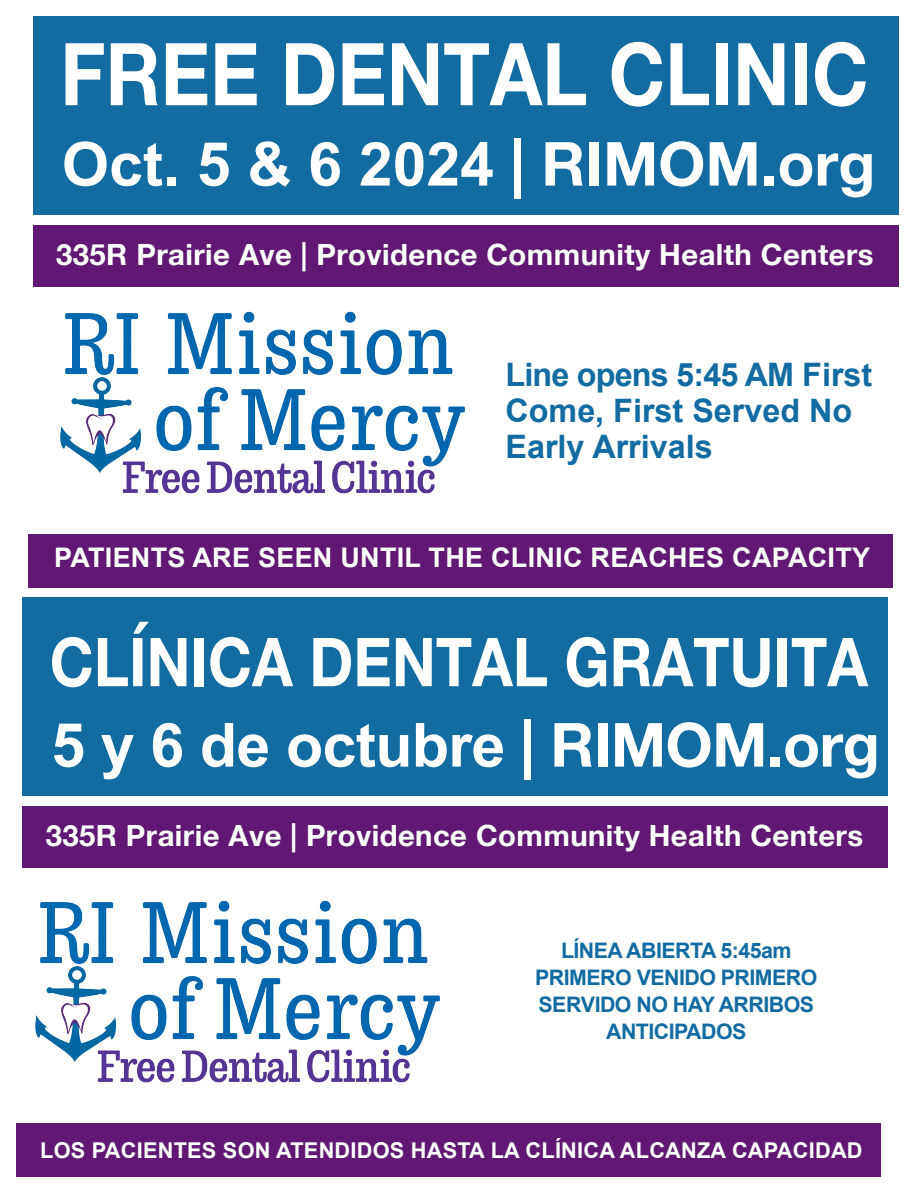
<style>
.page{position:relative;width:918px;height:1188px;background:#fff}
.page>*{position:absolute;margin:0;border:0;box-sizing:border-box;transform-origin:0 0}
.t1{font:700 86.7px "Helvetica Neue";color:#fff;scale:.88 1}
.t2{font:700 67.5px "Helvetica Neue";color:#fff;scale:.88 1}
.t3{font:700 60.75px "Arial";letter-spacing:-.01em;color:#fff}
.t4{font:700 32.4px/36px "Arial";color:#126ba1}
.t5{font:700 29.25px "Helvetica Neue";letter-spacing:.015em;color:#fff}
.t6{font:700 27px "Arial";letter-spacing:.01em;color:#fff}
.t7{font:700 21.75px "Arial";letter-spacing:.01em;color:#fff}
.t8{font:700 21.3px/27px "Arial";letter-spacing:-.025em;color:#126ba1;text-align:center}
.s1{font-family:"Helvetica Neue"}
</style>
<div class="page">
<div style="left:17px;top:1123px;width:864px;height:54px;background:#601872"></div>
<div style="left:22px;top:598px;width:866px;height:198px;background:#126ba1"></div>
<div style="left:22px;top:806px;width:866px;height:61px;background:#601872"></div>
<img style="left:35px;top:900px;width:405px;height:183px">
<div style="left:28px;top:534px;width:865px;height:54px;background:#601872"></div>
<div style="left:33px;top:17px;width:865px;height:198px;background:#126ba1"></div>
<div style="left:33px;top:225px;width:865px;height:61px;background:#601872"></div>
<img style="left:60px;top:311px;width:405px;height:183px">
<h1 class="t1" style="left:60px;top:6px;width:920px">FREE DENTAL CLINIC</h1>
<h3 class="t3" style="left:62px;top:121px;width:815px">Oct. 5 &amp; 6 2024 <span class="s1">| RIMOM.org</span></h3>
<p class="t5" style="left:56px;top:231px;width:819px">335R Prairie Ave | Providence Community Health Centers</p>
<p class="t4" style="left:506px;top:358px;width:368px">Line opens 5:45 AM First<br>Come, First Served No<br>Early Arrivals</p>
<p class="t6" style="left:54px;top:540px;width:818px">PATIENTS ARE SEEN UNTIL THE CLINIC REACHES CAPACITY</p>
<h2 class="t2" style="left:50px;top:609px;width:931px">CLÍNICA DENTAL GRATUITA</h2>
<h3 class="t3" style="left:51px;top:702px;width:830px">5 y 6 de octubre <span class="s1">| RIMOM.org</span></h3>
<p class="t5" style="left:46px;top:812px;width:819px">335R Prairie Ave | Providence Community Health Centers</p>
<p class="t8" style="left:535px;top:938px;width:284px">LÍNEA ABIERTA 5:45am<br>PRIMERO VENIDO PRIMERO<br>SERVIDO NO HAY ARRIBOS<br>ANTICIPADOS</p>
<p class="t7" style="left:40px;top:1136px;width:824px">LOS PACIENTES SON ATENDIDOS HASTA LA CLÍNICA ALCANZA CAPACIDAD</p>
</div>
